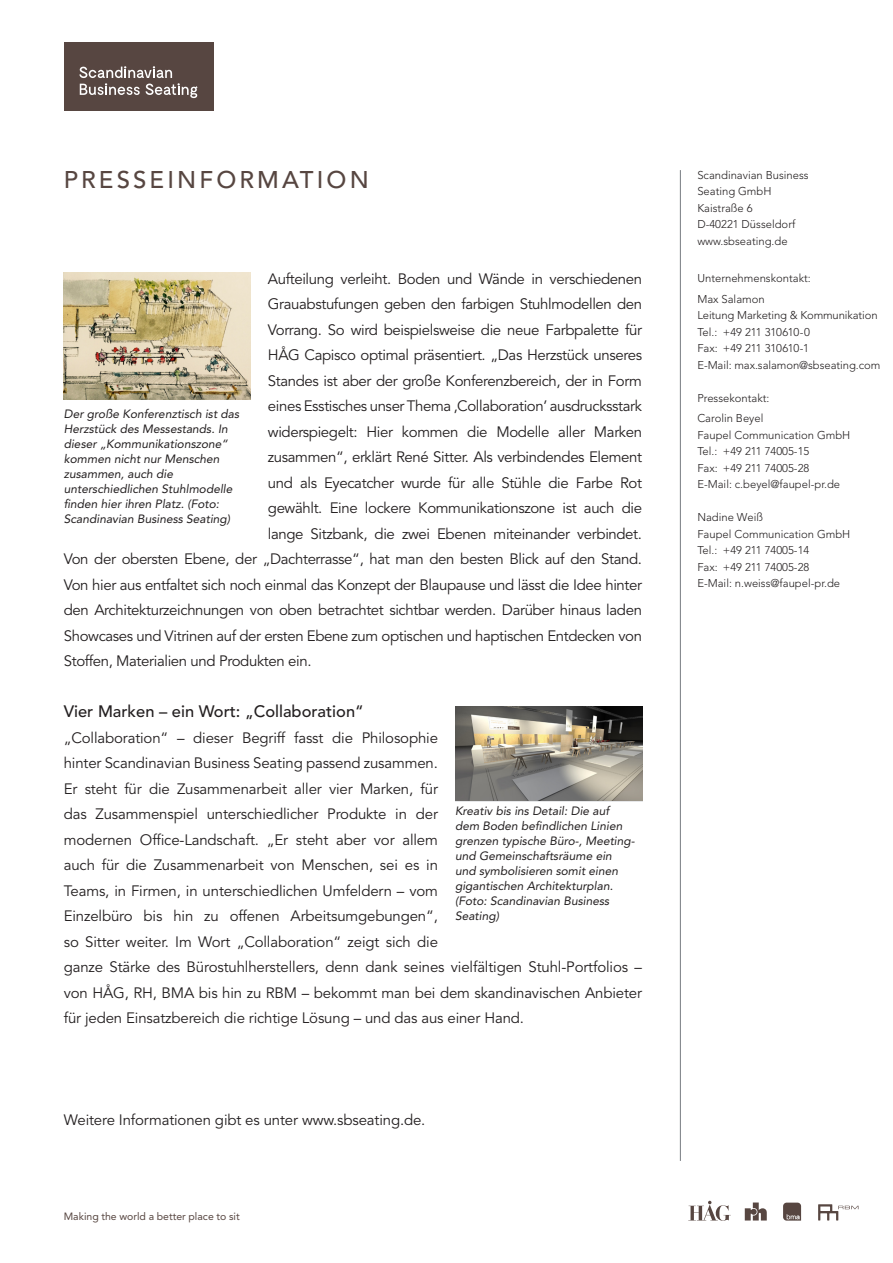
<style>
.page{position:relative;width:893px;height:1263px;background:#fff}
.page>*{position:absolute;margin:0;border:0;box-sizing:border-box;transform-origin:0 0}
.t1{font:500 24px "Avenir LT Std";letter-spacing:.13em;color:#574641}
._03_Headline_Fliesst{font:500 16.5px "Avenir LT Std";color:#231f20}
._03_Fliesstext{font:15px/25.5px "Avenir LT Std";letter-spacing:-.025em;color:#231f20}
._05_BU{font:italic 12px/15px "Avenir LT Std";color:#231f20}
.t2{font:300 11.25px/16.5px "Avenir LT Std";color:#231f20}
.t3{font:10.5px "Avenir LT Std";color:#574641}
</style>
<div class="page">
<svg style="left:783px;top:1202px;width:18px;height:18px"></svg>
<svg style="left:745px;top:1202px;width:22px;height:18px"></svg>
<svg style="left:688px;top:1201px;width:43px;height:20px"></svg>
<svg style="left:818px;top:1204px;width:40px;height:16px"></svg>
<div style="left:64px;top:43px;width:150px;height:68px;background:#574641"></div>
<svg style="left:79px;top:66px;width:119px;height:32px"></svg>
<hr style="left:680px;top:170px;width:1px;height:991px;background:#787c82">
<img style="left:455px;top:707px;width:187px;height:93px">
<img style="left:64px;top:272px;width:187px;height:127px">
<h1 class="t1" style="left:64px;top:166px;width:306px">PRESSEINFORMATION</h1>
<p class="t2" style="left:697px;top:166px;width:113px">Scandinavian Business<br>Seating GmbH<br>Kaistraße 6<br>D-40221 Düsseldorf www.sbseating.de</p>
<p class="t2" style="left:697px;top:268px;width:115px;line-height:20.7px">Unternehmenskontakt:<br>Max Salamon</p>
<p class="t2" style="left:697px;top:307px;width:184px">Leitung Marketing &amp; Kommunikation<br>Tel.: +49 211 310610-0<br>Fax: +49 211 310610-1<br>E-Mail: max.salamon@sbseating.com</p>
<p class="t2" style="left:697px;top:387px;width:74px;line-height:20.7px">Pressekontakt:<br>Carolin Beyel</p>
<p class="t2" style="left:697px;top:427px;width:154px">Faupel Communication GmbH<br>Tel.: +49 211 74005-15<br>Fax: +49 211 74005-28<br>E-Mail: c.beyel@faupel-pr.de</p>
<p class="t2" style="left:697px;top:509px;width:154px">Nadine Weiß<br>Faupel Communication GmbH<br>Tel.: +49 211 74005-14<br>Fax: +49 211 74005-28<br>E-Mail: n.weiss@faupel-pr.de</p>
<p class="_03_Fliesstext" style="left:268px;top:266px;width:376px">Aufteilung verleiht. Boden und Wände in verschiedenen</p>
<p class="_03_Fliesstext" style="left:268px;top:291px;width:376px">Grauabstufungen geben den farbigen Stuhlmodellen den</p>
<p class="_03_Fliesstext" style="left:268px;top:317px;width:376px">Vorrang. So wird beispielsweise die neue Farbpalette für</p>
<p class="_03_Fliesstext" style="left:268px;top:342px;width:376px">HÅG Capisco optimal präsentiert. „Das Herzstück unseres</p>
<p class="_03_Fliesstext" style="left:268px;top:368px;width:376px">Standes ist aber der große Konferenzbereich, der in Form</p>
<p class="_03_Fliesstext" style="left:268px;top:393px;width:376px">eines Esstisches unser Thema ‚Collaboration’ ausdrucksstark</p>
<p class="_03_Fliesstext" style="left:268px;top:419px;width:376px">widerspiegelt: Hier kommen die Modelle aller Marken</p>
<p class="_03_Fliesstext" style="left:268px;top:444px;width:376px">zusammen“, erklärt René Sitter. Als verbindendes Element</p>
<p class="_03_Fliesstext" style="left:268px;top:470px;width:376px">und als Eyecatcher wurde für alle Stühle die Farbe Rot</p>
<p class="_03_Fliesstext" style="left:268px;top:495px;width:376px">gewählt. Eine lockere Kommunikationszone ist auch die</p>
<p class="_03_Fliesstext" style="left:268px;top:521px;width:376px">lange Sitzbank, die zwei Ebenen miteinander verbindet.</p>
<p class="_03_Fliesstext" style="left:64px;top:546px;width:580px">Von der obersten Ebene, der „Dachterrasse“, hat man den besten Blick auf den Stand.</p>
<p class="_03_Fliesstext" style="left:64px;top:572px;width:580px">Von hier aus entfaltet sich noch einmal das Konzept der Blaupause und lässt die Idee hinter</p>
<p class="_03_Fliesstext" style="left:64px;top:597px;width:580px">den Architekturzeichnungen von oben betrachtet sichtbar werden. Darüber hinaus laden</p>
<p class="_03_Fliesstext" style="left:64px;top:623px;width:580px">Showcases und Vitrinen auf der ersten Ebene zum optischen und haptischen Entdecken von</p>
<p class="_03_Fliesstext" style="left:64px;top:648px;width:249px">Stoffen, Materialien und Produkten ein.</p>
<p class="_03_Headline_Fliesst" style="left:64px;top:702px;width:301px">Vier Marken – ein Wort: „Collaboration“</p>
<p class="_03_Fliesstext" style="left:64px;top:725px;width:580px">„Collaboration“ – dieser Begriff fasst die Philosophie<br>hinter Scandinavian Business Seating passend zusammen.<br>Er steht für die Zusammenarbeit aller vier Marken, für<br>das Zusammenspiel unterschiedlicher Produkte in der<br>modernen Office-Landschaft. „Er steht aber vor allem<br>auch für die Zusammenarbeit von Menschen, sei es in<br>Teams, in Firmen, in unterschiedlichen Umfeldern – vom<br>Einzelbüro bis hin zu offenen Arbeitsumgebungen“,<br>so Sitter weiter. Im Wort „Collaboration“ zeigt sich die<br>ganze Stärke des Bürostuhlherstellers, denn dank seines vielfältigen Stuhl-Portfolios – von HÅG, RH, BMA bis hin zu RBM – bekommt man bei dem skandinavischen Anbieter für jeden Einsatzbereich die richtige Lösung – und das aus einer Hand.</p>
<p class="_05_BU" style="left:64px;top:407px;width:177px">Der große Konferenztisch ist das<br>Herzstück des Messestands. In dieser „Kommunikationszone“ kommen nicht nur Menschen zusammen, auch die unterschiedlichen Stuhlmodelle finden hier ihren Platz. (Foto:<br>Scandinavian Business Seating)</p>
<p class="_05_BU" style="left:455px;top:803px;width:181px">Kreativ bis ins Detail: Die auf dem Boden befindlichen Linien grenzen typische Büro-, Meeting&shy;und Gemeinschaftsräume ein und symbolisieren somit einen gigantischen Architekturplan. (Foto: Scandinavian Business<br>Seating)</p>
<p class="_03_Fliesstext" style="left:64px;top:1107px;width:363px">Weitere Informationen gibt es unter www.sbseating.de.</p>
<p class="t3" style="left:64px;top:1211px;width:177px">Making the world a better place to sit</p>
</div>
